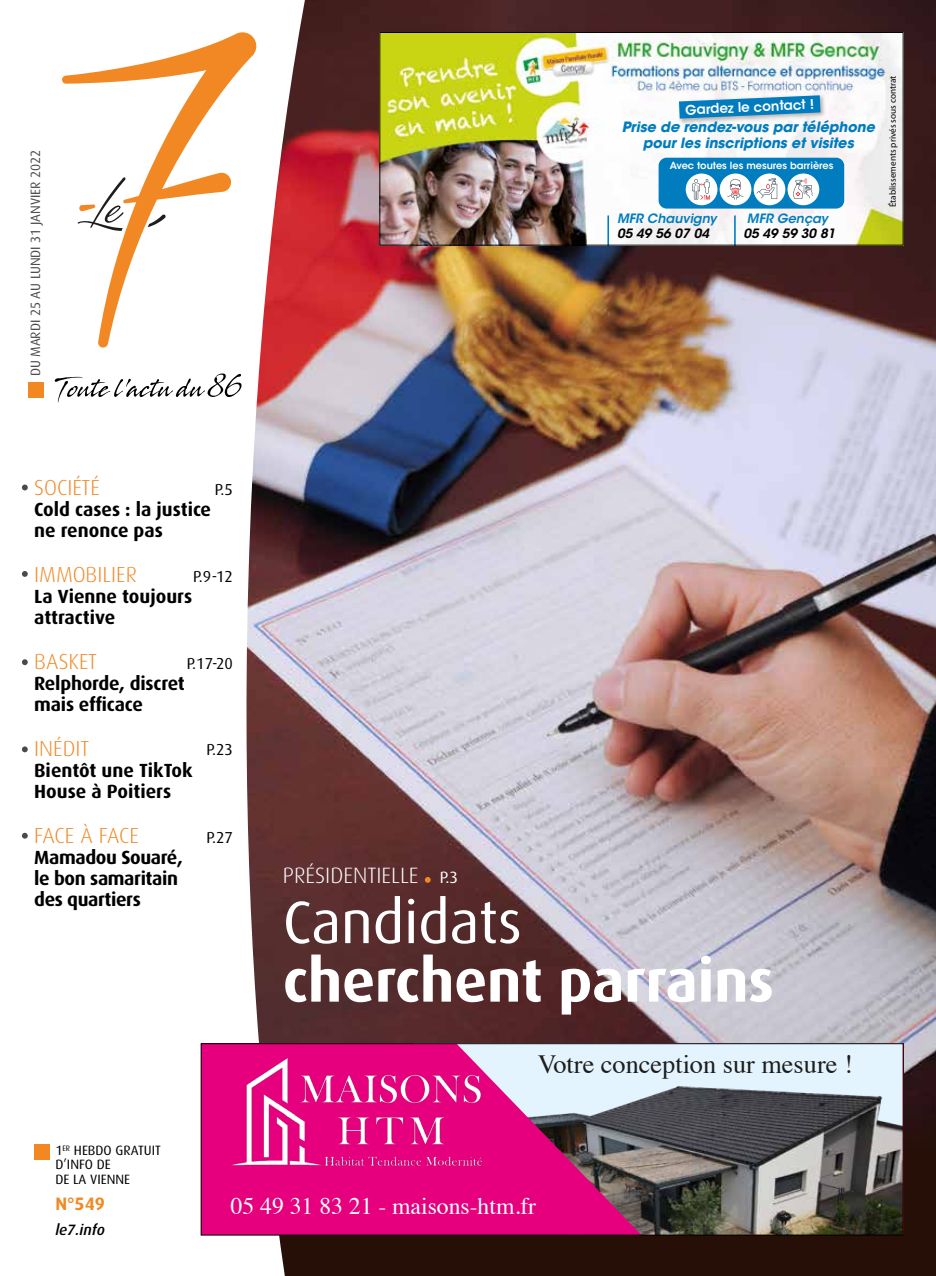
<style>
.page{position:relative;width:936px;height:1276px;background:#fff}
.page>*{position:absolute;margin:0;border:0;box-sizing:border-box;transform-origin:0 0}
.t1{font:700 60px "Dax";letter-spacing:-.005em;color:#fff}
.t2{font:60px "Dax";letter-spacing:-.005em;color:#fff}
.t3{font:26.25px "Times";color:#1d1d1b}
.t4{font:23.7px "Times";color:#fff}
.t5{font:300 22.2px "Dax";color:#fff}
.t6{font:300 21.75px "Dax";color:#f18825}
.t7{font:700 19.05px/21px "Dax";letter-spacing:-.01em;color:#000}
.t8{font:700 18px "Dax";color:#f18821}
.t9{font:15.9px "Dax";color:#000}
.t10{font:italic 500 15px "Dax";color:#000}
.t11{font:italic 700 14.1px/15.6px "ITC Avant Garde Std";letter-spacing:-.005em;color:#007cbf;text-align:center}
.t12{font:13.5px/14.2px "Dax";color:#000}
.t13{font:13.5px "Dax";letter-spacing:-.005em;color:#4a4a49}
.t14{font:600 13.35px "ITC Avant Garde Std";color:#fff}
.t15{font:italic 600 12.75px "ITC Avant Garde Std";letter-spacing:-.005em;color:#007cbf}
.t16{font:italic 600 12.75px "ITC Avant Garde Std";letter-spacing:-.005em;color:#000}
.t17{font:600 9.75px "ITC Avant Garde Std";color:#fff}
.t18{font:9.15px "Myriad Pro";color:#000}
.s1{font-weight:400;font-size:16.35px}
</style>
<div class="page">
<div style="left:215px;top:0;width:720px;height:1276px;background:#260f06"></div>
<img style="left:309px;top:0;width:626px;height:1166px">
<svg style="left:21px;top:0;width:288px;height:1276px"></svg>
<svg style="left:22px;top:484px;width:6px;height:6px"></svg>
<svg style="left:22px;top:659px;width:6px;height:6px"></svg>
<svg style="left:22px;top:571px;width:6px;height:6px"></svg>
<svg style="left:22px;top:746px;width:6px;height:6px"></svg>
<svg style="left:22px;top:833px;width:6px;height:5px"></svg>
<svg style="left:55px;top:373px;width:186px;height:29px"></svg>
<div style="left:28px;top:382px;width:16px;height:16px;background:#f18821"></div>
<div style="left:34px;top:1144px;width:15px;height:15px;background:#f18821"></div>
<svg style="left:62px;top:31px;width:195px;height:317px"></svg>
<svg style="left:78px;top:177px;width:48px;height:54px"></svg>
<svg style="left:148px;top:214px;width:18px;height:13px"></svg>
<svg style="left:425px;top:877px;width:5px;height:6px"></svg>
<img style="left:381px;top:34px;width:520px;height:209px">
<img style="left:675px;top:91px;width:153px;height:36px">
<svg style="left:679px;top:95px;width:141px;height:24px;background:#4199c9"></svg>
<div style="left:658px;top:158px;width:186px;height:51px;background:#007cbf;border-radius:8px"></div>
<svg style="left:753px;top:173px;width:32px;height:32px"></svg>
<svg style="left:756px;top:178px;width:21px;height:21px"></svg>
<div style="left:787px;top:173px;width:32px;height:32px;background:#fff;border-radius:50%"></div>
<svg style="left:793px;top:178px;width:19px;height:21px"></svg>
<div style="left:719px;top:173px;width:32px;height:32px;background:#fff;border-radius:50%"></div>
<svg style="left:727px;top:179px;width:16px;height:21px"></svg>
<div style="left:685px;top:173px;width:32px;height:32px;background:#fff;border-radius:50%"></div>
<svg style="left:692px;top:179px;width:17px;height:21px"></svg>
<hr style="left:607px;top:215px;width:2px;height:30px;background:#007cbf">
<hr style="left:734px;top:215px;width:1px;height:30px;background:#007cbf">
<div style="left:379px;top:32px;width:524px;height:213px;border:1px solid #000"></div>
<img style="left:641px;top:1045px;width:260px;height:188px">
<svg style="left:203px;top:1045px;width:438px;height:188px;background:#cf4192"></svg>
<img style="left:212px;top:1045px;width:288px;height:136px">
<div style="left:201px;top:1043px;width:702px;height:192px;border:1px solid #000"></div>
<p class="t13" style="left:28px;top:376px;width:228px;rotate:-90deg">DU MARDI 25 AU LUNDI 31 JANVIER 2022</p>
<p class="t14" style="left:685px;top:102px;width:130px;rotate:-3deg">Gardez le contact !</p>
<p class="t11" style="left:621px;top:119px;width:254px">Prise de rendez-vous par téléphone pour les inscriptions et visites</p>
<p class="t17" style="left:669px;top:159px;width:165px">Avec toutes les mesures barrières</p>
<p class="t15" style="left:617px;top:211px;width:101px">MFR Chauvigny</p>
<p class="t15" style="left:747px;top:211px;width:82px">MFR Gençay</p>
<p class="t16" style="left:617px;top:225px;width:93px">05 49 56 07 04</p>
<p class="t16" style="left:743px;top:225px;width:93px">05 49 59 30 81</p>
<p class="t18" style="left:886px;top:207px;width:133px;rotate:-90deg">Établissements privés sous contrat</p>
<p class="t6" style="left:34px;top:475px;width:67px">SOCIÉTÉ</p>
<p class="t7" style="left:34px;top:499px;width:178px">Cold cases : la justice ne renonce pas</p>
<p class="t6" style="left:34px;top:562px;width:104px">IMMOBILIER</p>
<p class="t7" style="left:34px;top:586px;width:159px">La Vienne toujours attractive</p>
<p class="t6" style="left:34px;top:649px;width:64px">BASKET</p>
<p class="t7" style="left:34px;top:673px;width:152px">Relphorde, discret mais efficace</p>
<p class="t6" style="left:34px;top:736px;width:57px">INÉDIT</p>
<p class="t7" style="left:34px;top:760px;width:160px">Bientôt une TikTok<br>House à Poitiers</p>
<p class="t6" style="left:34px;top:823px;width:106px">FACE À FACE</p>
<p class="t7" style="left:34px;top:847px;width:150px">Mamadou Souaré, le bon samaritain des quartiers</p>
<p class="t9" style="left:215px;top:481px;width:19px">P.5</p>
<p class="t9" style="left:193px;top:567px;width:41px">P.9-12</p>
<p class="t9" style="left:187px;top:654px;width:48px">P.17-20</p>
<p class="t9" style="left:206px;top:741px;width:28px">P.23</p>
<p class="t9" style="left:206px;top:828px;width:28px">P.27</p>
<p class="t5" style="left:283px;top:863px;width:177px">PRÉSIDENTIELLE <span class="s1">P.3</span></p>
<h1 class="t2" style="left:283px;top:889px;width:240px">Candidats</h1>
<h1 class="t1" style="left:283px;top:947px;width:492px">cherchent parrains</h1>
<h2 class="t3" style="left:538px;top:1040px;width:316px">Votre conception sur mesure !</h2>
<p class="t12" style="left:55px;top:1143px;width:107px">1<sup>ER</sup> HEBDO GRATUIT<br>D’INFO DE<br>DE LA VIENNE</p>
<p class="t10" style="left:55px;top:1221px;width:51px">le7.info</p>
<p class="t8" style="left:55px;top:1194px;width:51px">N°549</p>
<p class="t4" style="left:231px;top:1183px;width:307px">05 49 31 83 21 - maisons-htm.fr</p>
</div>
